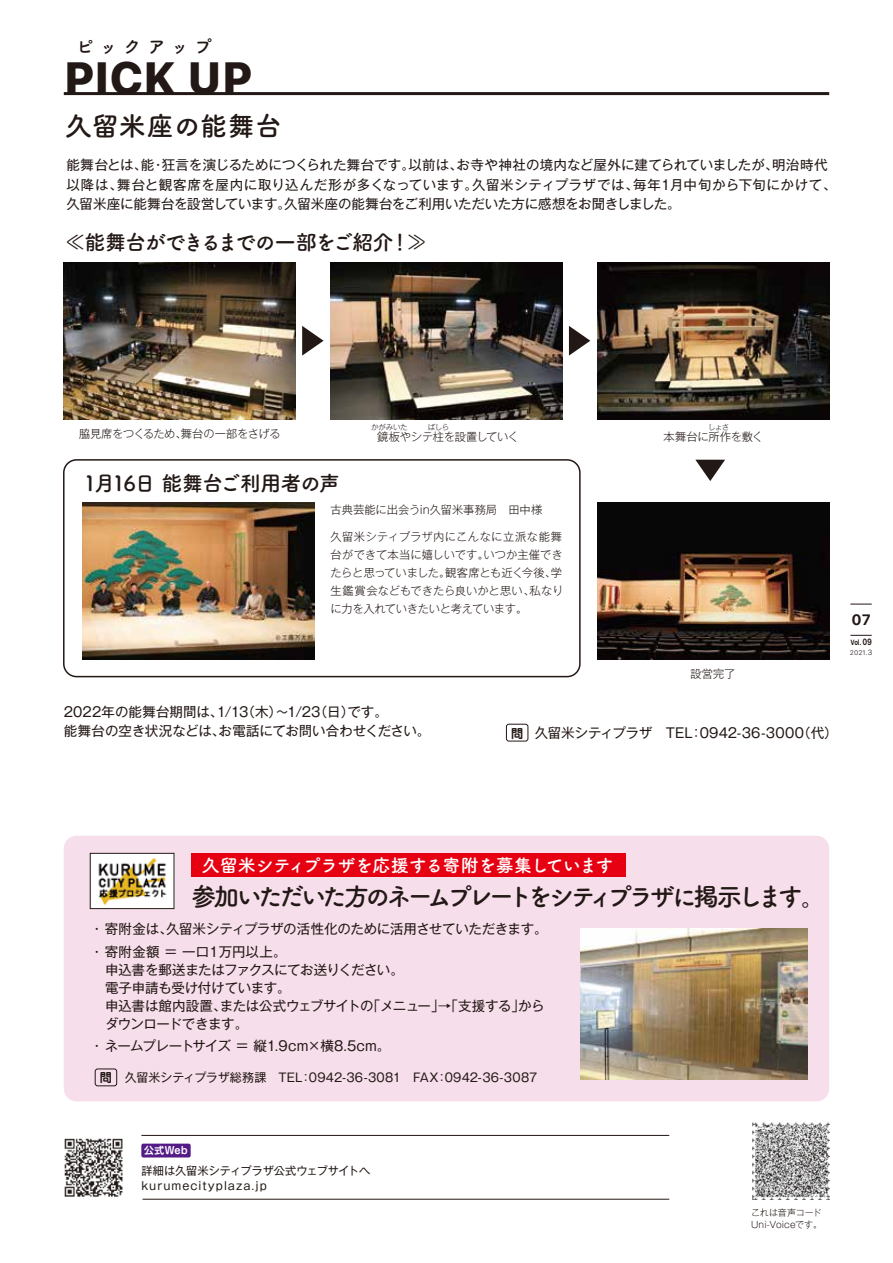
<style>
.page{position:relative;width:893px;height:1263px;background:#fff}
.page>*{position:absolute;margin:0;border:0;box-sizing:border-box;transform-origin:0 0}
.t1{font:800 45px "SF Pro Text";letter-spacing:-.005em;color:#221815}
.t2{font:27px "Tsuku A Rd Gothic Std B";letter-spacing:.005em;color:#221815}
.t3{font:25.5px "Tsuku A Rd Gothic Std B";letter-spacing:-.17em;color:#221815}
.t4{font:21px "Tsuku A Rd Gothic Std B";letter-spacing:-.075em;color:#221815}
.t5{font:18px "Tsuku A Rd Gothic Std B";letter-spacing:-.035em;color:#fff}
.t6{font:18px "Tsuku A Rd Gothic Std B";letter-spacing:.3em;color:#221815}
.t7{font:700 15px "SF Pro Text";color:#221815}
.t8{font:13.5px/19.5px "Gothic MB101 Pr 6 N";letter-spacing:.01em;color:#221815}
.t9{font:13.5px/19.5px "Gothic MB101 Pr 6 N";letter-spacing:-.01em;color:#221815}
.t10{font:13.5px/18px "Gothic MB101 Pr 6 N";letter-spacing:-.03em;color:#221815}
.t11{font:13.5px "Gothic MB101 Pr 6 N";letter-spacing:-.04em;color:#221815}
.t12{font:12px "Gothic MB101 Pr 6 N";letter-spacing:.01em;color:#221815}
.t13{font:300 11.25px/18px "Gothic MB101 Pr 6 N";letter-spacing:-.015em;color:#221815;text-align:justify}
.t14{font:11.25px/15px "Gothic MB101 Pr 6 N";letter-spacing:.01em;color:#221815}
.t15{font:700 9.75px "Shin M Go Pro De";letter-spacing:.03em;color:#fff}
.t16{font:300 9px/12px "Gothic MB101 Pr 6 N";color:#221815}
.t17{font:300 7.5px "Gothic MB101 Pr 6 N";letter-spacing:-.05em;color:#221815}
.t18{font:700 7.5px "SF Pro Text";color:#221815;scale:.79 1}
.t19{font:300 6.75px "SF Pro Text";color:#221815}
.s1{font-family:"Shin M Go Pro De";font-weight:700;font-size:12.15px}
.s2{font-size:9px}
.s3{font-size:7.5px}
</style>
<div class="page">
<svg style="left:695px;top:460px;width:30px;height:21px"></svg>
<img style="left:752px;top:1122px;width:77px;height:77px">
<hr style="left:142px;top:1199px;width:527px;height:1px;background:#221815">
<hr style="left:141px;top:1135px;width:528px;height:1px;background:#221815">
<img style="left:64px;top:1138px;width:59px;height:59px">
<div style="left:141px;top:1143px;width:50px;height:14px;background:#541b86;border-radius:2px"></div>
<hr style="left:64px;top:92px;width:765px;height:3px;background:#221815">
<img style="left:64px;top:262px;width:232px;height:157px">
<img style="left:83px;top:502px;width:231px;height:158px">
<img style="left:597px;top:502px;width:232px;height:158px">
<img style="left:331px;top:262px;width:231px;height:157px">
<img style="left:597px;top:262px;width:232px;height:157px">
<div style="left:506px;top:724px;width:22px;height:17px;border:1px solid #221815;border-radius:2px"></div>
<svg style="left:302px;top:326px;width:22px;height:30px"></svg>
<svg style="left:569px;top:326px;width:21px;height:30px"></svg>
<div style="left:63px;top:459px;width:518px;height:218px;border:2px solid #221815;border-radius:13px"></div>
<div style="left:64px;top:836px;width:765px;height:265px;background:#f7deeb;border-radius:13px"></div>
<div style="left:95px;top:1068px;width:22px;height:18px;border:1px solid #221815;border-radius:2px"></div>
<img style="left:92px;top:855px;width:80px;height:52px">
<div style="left:90px;top:853px;width:84px;height:56px;border:1px solid #221815"></div>
<img style="left:581px;top:929px;width:226px;height:151px">
<div style="left:191px;top:853px;width:434px;height:24px;background:#e60012"></div>
<svg style="left:850px;top:635px;width:22px;height:1px"></svg>
<svg style="left:850px;top:604px;width:22px;height:1px"></svg>
<h3 class="t6" style="left:76px;top:32px;width:138px">ピックアップ</h3>
<h1 class="t1" style="left:64px;top:52px;width:191px">PICK UP</h1>
<h2 class="t2" style="left:65px;top:104px;width:218px">久留米座の能舞台</h2>
<p class="t8" style="left:66px;top:154px;width:772px">能舞台とは、能・狂言を演じるためにつくられた舞台です。以前は、お寺や神社の境内など屋外に建てられていましたが、明治時代以降は、舞台と観客席を屋内に取り込んだ形が多くなっています。久留米シティプラザでは、毎年1月中旬から下旬にかけて、久留米座に能舞台を設営しています。久留米座の能舞台をご利用いただいた方に感想をお聞きしました。</p>
<h3 class="t4" style="left:65px;top:226px;width:363px">≪能舞台ができるまでの一部をご紹介！≫</h3>
<p class="t13" style="left:79px;top:423px;width:203px">脇見席をつくるため、舞台の一部をさげる</p>
<h3 class="t4" style="left:84px;top:466px;width:258px">1月16日 能舞台ご利用者の声</h3>
<p class="t17" style="left:371px;top:421px;width:38px">かがみいた</p>
<p class="t17" style="left:428px;top:421px;width:23px">ばしら</p>
<p class="t13" style="left:377px;top:427px;width:143px">鏡板やシテ柱を設置していく</p>
<p class="t13" style="left:331px;top:499px;width:213px">古典芸能に出会うin久留米事務局　田中様</p>
<p class="t13" style="left:331px;top:527px;width:234px">久留米シティプラザ内にこんなに立派な能舞台ができて本当に嬉しいです。いつか主催できたらと思っていました。観客席とも近く今後、学生鑑賞会などもできたら良いかと思い、私なりに力を入れていきたいと考えています。</p>
<p class="t17" style="left:708px;top:421px;width:23px">しょさ</p>
<p class="t13" style="left:663px;top:427px;width:101px">本舞台に所作を敷く</p>
<p class="t13" style="left:691px;top:664px;width:47px">設営完了</p>
<p class="t9" style="left:64px;top:701px;width:368px">2022年の能舞台期間は、1/13（木）～1/23（日）です。<br>能舞台の空き状況などは、お電話にてお問い合わせください。</p>
<p class="t9" style="left:511px;top:722px;width:328px"><span class="s1">問</span> 久留米シティプラザ　TEL：0942-36-3000（代）</p>
<h3 class="t7" style="left:852px;top:611px;width:21px">07</h3>
<p class="t18" style="left:850px;top:638px;width:29px">Vol. <span class="s2">09</span></p>
<p class="t19" style="left:850px;top:648px;width:24px">2021<span class="s3">.3</span></p>
<h3 class="t5" style="left:202px;top:851px;width:413px">久留米シティプラザを応援する寄附を募集しています</h3>
<h3 class="t3" style="left:191px;top:876px;width:637px">参加いただいた方のネームプレートをシティプラザに掲示します。</h3>
<p class="t9" style="left:90px;top:916px;width:459px;line-height:23.5px">・ 寄附金は、久留米シティプラザの活性化のために活用させていただきます。・ 寄附金額 ＝ 一口１万円以上。</p>
<p class="t10" style="left:105px;top:960px;width:441px">申込書を郵送またはファクスにてお送りください。<br>電子申請も受け付けています。<br>申込書は館内設置、または公式ウェブサイトの「メニュー」→「支援する」からダウンロードできます。</p>
<p class="t11" style="left:90px;top:1035px;width:302px">・ ネームプレートサイズ ＝ 縦1.9cm×横8.5cm。</p>
<p class="t12" style="left:100px;top:1067px;width:439px"><span class="s1">問</span> 久留米シティプラザ総務課　TEL：0942-36-3081　FAX：0942-36-3087</p>
<p class="t15" style="left:144px;top:1142px;width:45px">公式Web</p>
<p class="t14" style="left:141px;top:1162px;width:230px">詳細は久留米シティプラザ公式ウェブサイトへkurumecityplaza.jp</p>
<p class="t16" style="left:751px;top:1205px;width:72px">これは音声コード<br>Uni-Voiceです。</p>
</div>
